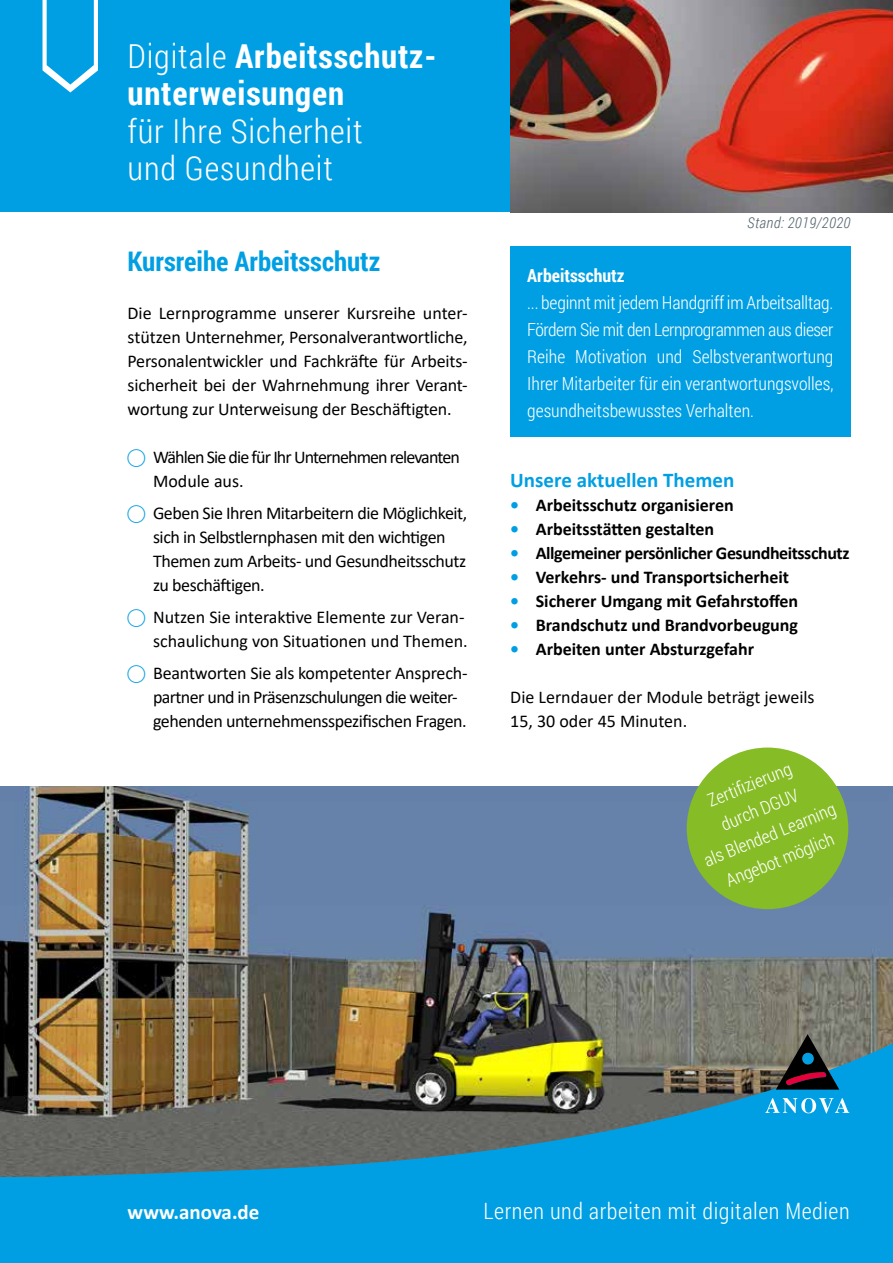
<style>
.page{position:relative;width:893px;height:1263px;background:#fff}
.page>*{position:absolute;margin:0;border:0;box-sizing:border-box;transform-origin:0 0}
.t1{font:700 33px/37.5px "Roboto Condensed";letter-spacing:.025em;color:#fff}
.t2{font:300 33px/37.5px "Roboto Condensed";letter-spacing:.025em;color:#fff}
.t3{font:700 27px "Roboto Condensed";color:#009fe3}
.t4{font:300 22.5px "Roboto Condensed";letter-spacing:.025em;color:#fff}
.t5{font:700 21px "Calibri";color:#009fe3}
.t6{font:700 21px "Calibri";color:#fff}
.t7{font:18px/24px "Calibri";letter-spacing:-.025em;color:#000}
.t8{font:300 18px/27px "Roboto Condensed";color:#fff;text-align:justify}
.t9{font:700 18px "Calibri";color:#000}
.t10{font:18px/24px "Calibri";color:#000;text-align:right}
.t11{font:18px/24px "Calibri";letter-spacing:-.05em;color:#000}
.t12{font:700 18px "Calibri";letter-spacing:-.025em;color:#000}
.t13{font:700 18px "Roboto Condensed";color:#fff}
.t14{font:italic 300 15px "Roboto Condensed";letter-spacing:.025em;color:#54656d}
.s1{font-weight:300}
.s2{font-weight:700;color:#009fe3}
.s3{color:#009fe3}
</style>
<div class="page">
<img style="left:0;top:787px;width:893px;height:254px">
<div style="left:0;top:1178px;width:893px;height:85px;background:#009fe3"></div>
<img style="left:0;top:1041px;width:893px;height:137px">
<svg style="left:776px;top:1034px;width:63px;height:55px;background:#494446"></svg>
<svg style="left:765px;top:1098px;width:84px;height:15px"></svg>
<div style="left:0;top:0;width:893px;height:212px;background:#009fe3"></div>
<img style="left:510px;top:0;width:383px;height:213px">
<div style="left:510px;top:246px;width:340px;height:191px;background:#009fe3"></div>
<div style="left:687px;top:747px;width:161px;height:162px;background:#86bc25;border-radius:50%"></div>
<svg style="left:43px;top:0;width:55px;height:92px"></svg>
<h1 class="t1" style="left:128px;top:36px;width:310px"><span class="s1">Digitale</span> Arbeitsschutz&shy;unterweisungen</h1>
<h1 class="t2" style="left:128px;top:111px;width:237px">für Ihre Sicherheit und Gesundheit</h1>
<h2 class="t3" style="left:128px;top:242px;width:254px">Kursreihe Arbeitsschutz</h2>
<p class="t7" style="left:128px;top:300px;width:342px;text-align:justify">Die Lernprogramme unserer Kursreihe unter&shy;stützen Unternehmer, Personalverantwortliche, Personalentwickler und Fachkräfte für Arbeits&shy;sicherheit bei der Wahrnehmung ihrer Verant&shy;wortung zur Unterweisung der Beschäftigten.</p>
<p class="t11" style="left:153px;top:444px;width:308px;text-indent:-26px"><span class="s2">⃝</span> Wählen Sie die für Ihr Unternehmen relevanten<br>Module aus.</p>
<p class="t7" style="left:153px;top:500px;width:316px;text-indent:-26px"><span class="s2">⃝</span> Geben Sie Ihren Mitarbeitern die Möglichkeit, sich in Selbstlernphasen mit den wichtigen Themen zum Arbeits- und Gesundheitsschutz zu beschäftigen.</p>
<p class="t10" style="left:128px;top:604px;width:342px"><span class="s2">⃝</span> Nutzen Sie interaktive Elemente zur Veran&shy;schaulichung von Situationen und Themen.</p>
<p class="t7" style="left:153px;top:660px;width:316px;text-indent:-26px"><span class="s2">⃝</span> Beantworten Sie als kompetenter Ansprech&shy;partner und in Präsenzschulungen die weiter&shy;gehenden unternehmensspezifischen Fragen.</p>
<p class="t14" style="left:747px;top:212px;width:105px">Stand: 2019/2020</p>
<p class="t13" style="left:527px;top:263px;width:99px">Arbeitsschutz</p>
<p class="t8" style="left:527px;top:288px;width:308px">... beginnt mit jedem Handgriff im Arbeitsalltag.<br>Fördern Sie mit den Lernprogrammen aus dieser Reihe Motivation und Selbstverantwortung Ihrer Mitarbeiter für ein verantwortungsvolles, gesundheitsbewusstes Verhalten.</p>
<p class="t5" style="left:510px;top:465px;width:226px">Unsere aktuellen Themen</p>
<p class="t9" style="left:510px;top:492px;width:225px"><span class="s3">•</span> Arbeitsschutz organisieren</p>
<p class="t9" style="left:510px;top:516px;width:206px"><span class="s3">•</span> Arbeitsstätten gestalten</p>
<p class="t12" style="left:510px;top:540px;width:341px"><span class="s3">•</span> Allgemeiner persönlicher Gesundheitsschutz</p>
<p class="t9" style="left:510px;top:564px;width:280px"><span class="s3">•</span> Verkehrs- und Transportsicherheit</p>
<p class="t9" style="left:510px;top:588px;width:290px"><span class="s3">•</span> Sicherer Umgang mit Gefahrstoffen</p>
<p class="t9" style="left:510px;top:612px;width:289px"><span class="s3">•</span> Brandschutz und Brandvorbeugung</p>
<p class="t9" style="left:510px;top:636px;width:245px"><span class="s3">•</span> Arbeiten unter Absturzgefahr</p>
<p class="t10" style="left:510px;top:685px;width:306px;text-align:left">Die Lerndauer der Module beträgt jeweils<br>15, 30 oder 45 Minuten.</p>
<p class="t8" style="left:679px;top:798px;width:142px;text-align:center;rotate:-22deg">Zertifi zierung<br>durch DGUV<br>als Blended Learning<br>Angebot möglich</p>
<p class="t6" style="left:128px;top:1197px;width:133px">www.anova.de</p>
<p class="t4" style="left:484px;top:1195px;width:368px">Lernen und arbeiten mit digitalen Medien</p>
</div>
